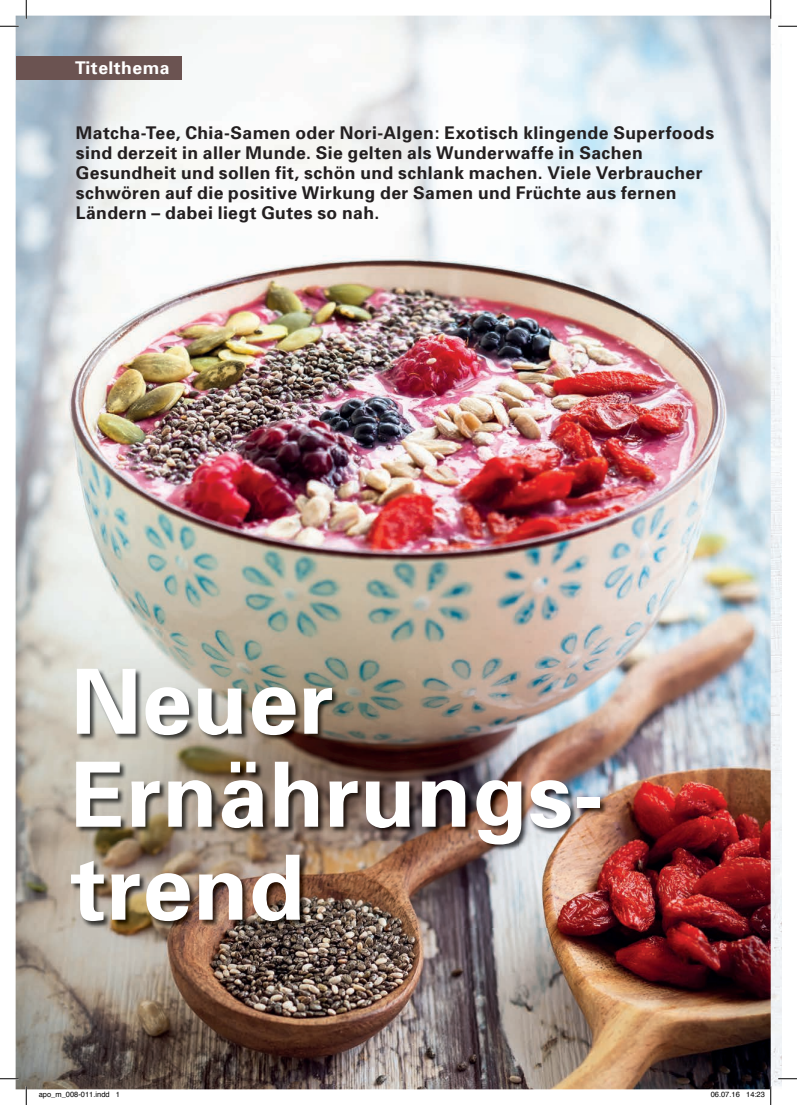
<style>
.page{position:relative;width:797px;height:1105px;background:#fff}
.page>*{position:absolute;margin:0;border:0;box-sizing:border-box;transform-origin:0 0}
.t1{font:700 90px/93px "Univers";letter-spacing:.01em;color:#fff}
.t2{font:700 17.5px/20px "Univers";letter-spacing:.025em;color:#231f20}
.t3{font:700 17.5px "Univers";letter-spacing:.03em;color:#fff}
.t4{font:7.5px "Helvetica";color:#000}
</style>
<div class="page">
<img style="left:16px;top:16px;width:765px;height:1073px">
<div style="left:16px;top:56px;width:165px;height:24px;background:#6b5351"></div>
<img style="left:71px;top:669px;width:536px;height:259px">
<svg style="left:0;top:25px;width:19px;height:2px"></svg>
<svg style="left:778px;top:25px;width:19px;height:2px"></svg>
<svg style="left:0;top:1078px;width:19px;height:1px"></svg>
<svg style="left:778px;top:1078px;width:19px;height:1px"></svg>
<svg style="left:25px;top:0;width:2px;height:19px"></svg>
<svg style="left:25px;top:1086px;width:2px;height:19px"></svg>
<svg style="left:770px;top:0;width:1px;height:19px"></svg>
<svg style="left:746px;top:1086px;width:25px;height:19px"></svg>
<p class="t3" style="left:75px;top:58px;width:96px">Titelthema</p>
<p class="t2" style="left:76px;top:123px;width:639px">Matcha-Tee, Chia-Samen oder Nori-Algen: Exotisch klingende Superfoods sind derzeit in aller Munde. Sie gelten als Wunderwaffe in Sachen Gesundheit und sollen fit, schön und schlank machen. Viele Verbraucher schwören auf die positive Wirkung der Samen und Früchte aus fernen Ländern – dabei liegt Gutes so nah.</p>
<h1 class="t1" style="left:71px;top:655px;width:534px">Neuer<br>Ernährungs&shy;trend</h1>
<p class="t4" style="left:39px;top:1089px;width:83px">apo_m_008-011.indd 1</p>
<p class="t4" style="left:710px;top:1089px;width:56px">06.07.16 14:23</p>
</div>
